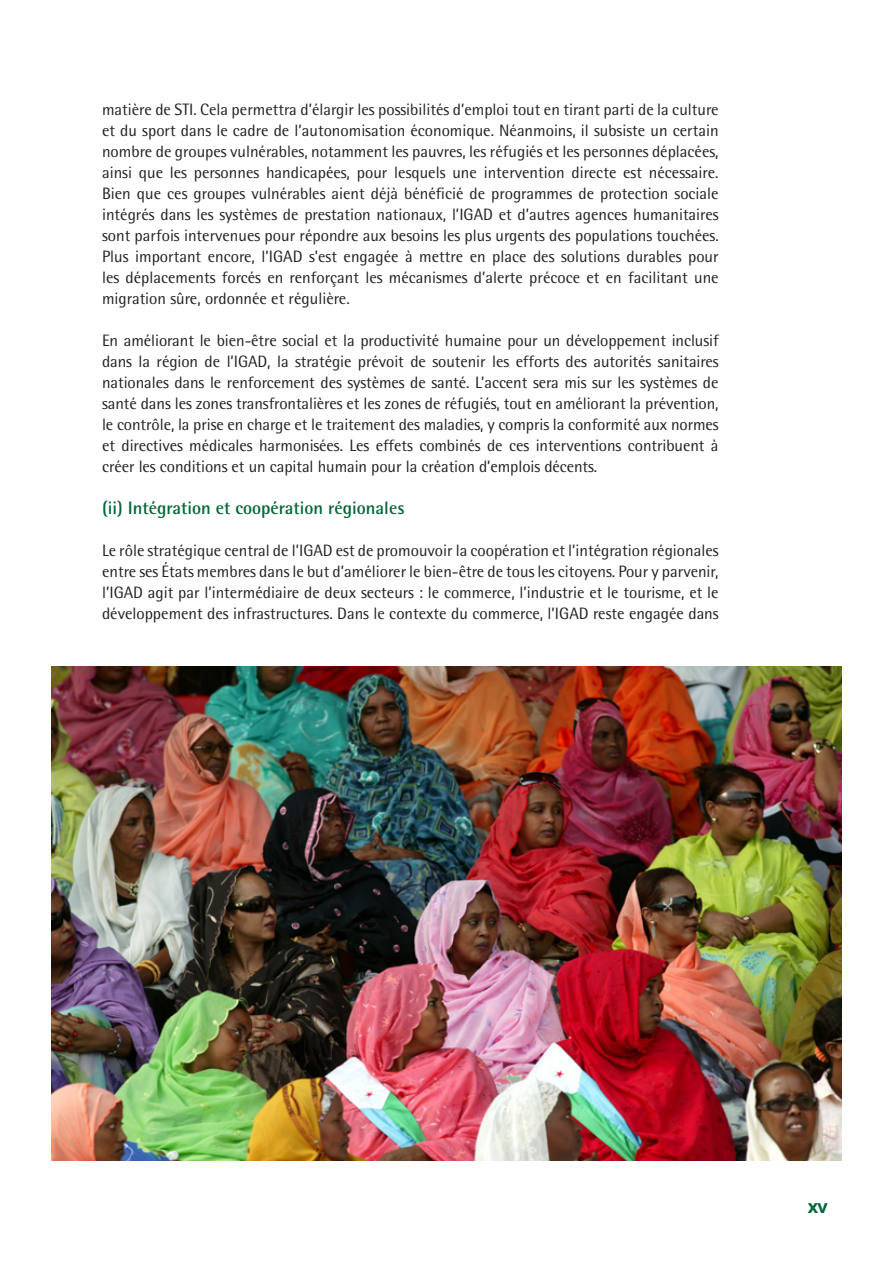
<style>
.page{position:relative;width:893px;height:1263px;background:#fff}
.page>*{position:absolute;margin:0;border:0;box-sizing:border-box;transform-origin:0 0}
.Head_3{font:700 18px "Rotis Semi Sans";color:#006637}
.t1{font:700 18px "Open Sans";color:#006637}
.Body{font:16.5px/21px "Rotis Semi Sans";color:#231f20;text-align:justify}
</style>
<div class="page">
<img style="left:51px;top:666px;width:791px;height:495px">
<p class="Body" style="left:102px;top:98px;width:618px">matière de STI. Cela permettra d’élargir les possibilités d’emploi tout en tirant parti de la culture et du sport dans le cadre de l’autonomisation économique. Néanmoins, il subsiste un certain nombre de groupes vulnérables, notamment les pauvres, les réfugiés et les personnes déplacées, ainsi que les personnes handicapées, pour lesquels une intervention directe est nécessaire.<br>Bien que ces groupes vulnérables aient déjà bénéficié de programmes de protection sociale intégrés dans les systèmes de prestation nationaux, l’IGAD et d’autres agences humanitaires sont parfois intervenues pour répondre aux besoins les plus urgents des populations touchées.<br>Plus important encore, l’IGAD s’est engagée à mettre en place des solutions durables pour les déplacements forcés en renforçant les mécanismes d’alerte précoce et en facilitant une migration sûre, ordonnée et régulière.</p>
<p class="Body" style="left:102px;top:329px;width:618px">En améliorant le bien-être social et la productivité humaine pour un développement inclusif dans la région de l’IGAD, la stratégie prévoit de soutenir les efforts des autorités sanitaires nationales dans le renforcement des systèmes de santé. L’accent sera mis sur les systèmes de santé dans les zones transfrontalières et les zones de réfugiés, tout en améliorant la prévention, le contrôle, la prise en charge et le traitement des maladies, y compris la conformité aux normes et directives médicales harmonisées. Les effets combinés de ces interventions contribuent à créer les conditions et un capital humain pour la création d’emplois décents.</p>
<p class="Head_3" style="left:102px;top:497px;width:304px">(ii) Intégration et coopération régionales</p>
<p class="Body" style="left:102px;top:539px;width:618px">Le rôle stratégique central de l’IGAD est de promouvoir la coopération et l’intégration régionales entre ses États membres dans le but d’améliorer le bien-être de tous les citoyens. Pour y parvenir, l’IGAD agit par l’intermédiaire de deux secteurs : le commerce, l’industrie et le tourisme, et le développement des infrastructures. Dans le contexte du commerce, l’IGAD reste engagée dans</p>
<p class="t1" style="left:808px;top:1194px;width:21px">xv</p>
</div>
